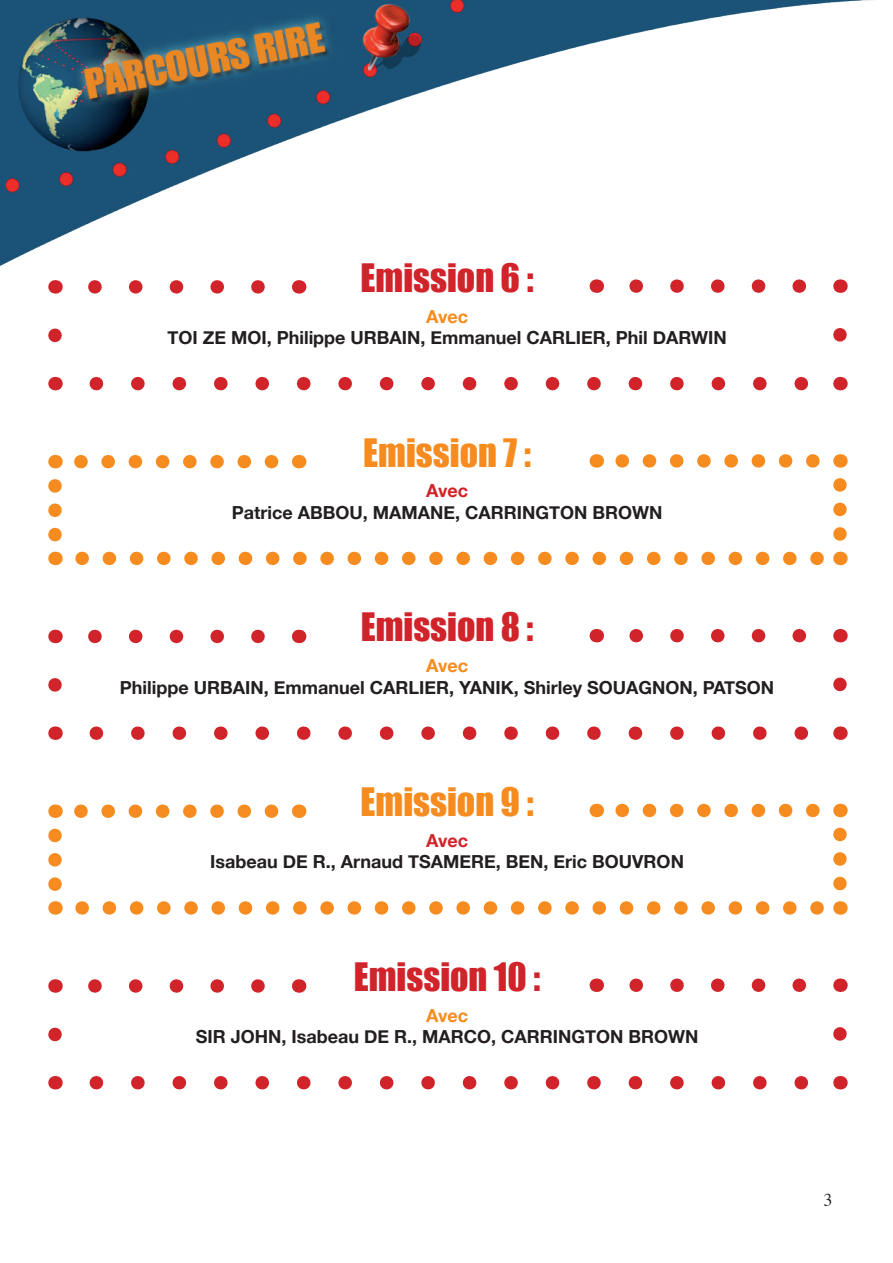
<style>
.page{position:relative;width:893px;height:1263px;background:#fff}
.page>*{position:absolute;margin:0;border:0;box-sizing:border-box;transform-origin:0 0}
.t1{font:36px "Impact";color:#d1232a}
.t2{font:36px "Impact";color:#f68c1f}
.t3{font:700 18px "Helvetica Neue";color:#231f20}
.t4{font:700 18px "Helvetica Neue";color:#f68c1f}
.t5{font:700 18px "Helvetica Neue";color:#d1232a}
.t6{font:18px "Times";color:#231f20}
</style>
<div class="page">
<img style="left:0;top:0;width:873px;height:1090px">
<svg style="left:75px;top:280px;width:183px;height:14px"></svg>
<svg style="left:48px;top:335px;width:14px;height:24px"></svg>
<svg style="left:96px;top:377px;width:723px;height:13px"></svg>
<svg style="left:833px;top:310px;width:14px;height:25px"></svg>
<svg style="left:617px;top:279px;width:182px;height:14px"></svg>
<svg style="left:299px;top:280px;width:1px;height:14px"></svg>
<svg style="left:55px;top:280px;width:1px;height:14px"></svg>
<svg style="left:55px;top:377px;width:1px;height:13px"></svg>
<svg style="left:840px;top:377px;width:1px;height:13px"></svg>
<svg style="left:840px;top:279px;width:1px;height:14px"></svg>
<svg style="left:596px;top:279px;width:1px;height:14px"></svg>
<svg style="left:69px;top:455px;width:203px;height:13px"></svg>
<svg style="left:48px;top:486px;width:14px;height:60px"></svg>
<svg style="left:82px;top:552px;width:744px;height:13px"></svg>
<svg style="left:610px;top:454px;width:203px;height:14px"></svg>
<svg style="left:299px;top:455px;width:1px;height:13px"></svg>
<svg style="left:55px;top:455px;width:1px;height:13px"></svg>
<svg style="left:55px;top:552px;width:1px;height:13px"></svg>
<svg style="left:840px;top:552px;width:1px;height:13px"></svg>
<svg style="left:833px;top:454px;width:14px;height:80px"></svg>
<svg style="left:596px;top:454px;width:1px;height:14px"></svg>
<svg style="left:75px;top:630px;width:183px;height:13px"></svg>
<svg style="left:48px;top:685px;width:14px;height:24px"></svg>
<svg style="left:96px;top:726px;width:723px;height:14px"></svg>
<svg style="left:833px;top:660px;width:14px;height:24px"></svg>
<svg style="left:617px;top:629px;width:182px;height:13px"></svg>
<svg style="left:299px;top:630px;width:1px;height:13px"></svg>
<svg style="left:55px;top:630px;width:1px;height:13px"></svg>
<svg style="left:55px;top:726px;width:1px;height:14px"></svg>
<svg style="left:840px;top:726px;width:1px;height:14px"></svg>
<svg style="left:840px;top:629px;width:1px;height:13px"></svg>
<svg style="left:596px;top:629px;width:1px;height:13px"></svg>
<svg style="left:69px;top:804px;width:203px;height:14px"></svg>
<svg style="left:82px;top:901px;width:744px;height:14px"></svg>
<svg style="left:833px;top:823px;width:14px;height:60px"></svg>
<svg style="left:610px;top:804px;width:203px;height:13px"></svg>
<svg style="left:299px;top:804px;width:1px;height:14px"></svg>
<svg style="left:55px;top:804px;width:1px;height:14px"></svg>
<svg style="left:48px;top:835px;width:14px;height:80px"></svg>
<svg style="left:840px;top:901px;width:1px;height:14px"></svg>
<svg style="left:840px;top:804px;width:1px;height:13px"></svg>
<svg style="left:596px;top:804px;width:1px;height:13px"></svg>
<svg style="left:75px;top:979px;width:183px;height:14px"></svg>
<svg style="left:48px;top:1034px;width:14px;height:24px"></svg>
<svg style="left:96px;top:1076px;width:723px;height:13px"></svg>
<svg style="left:833px;top:1009px;width:14px;height:25px"></svg>
<svg style="left:617px;top:978px;width:182px;height:14px"></svg>
<svg style="left:299px;top:979px;width:1px;height:14px"></svg>
<svg style="left:55px;top:979px;width:1px;height:14px"></svg>
<svg style="left:55px;top:1076px;width:1px;height:13px"></svg>
<svg style="left:840px;top:1076px;width:1px;height:13px"></svg>
<svg style="left:840px;top:978px;width:1px;height:14px"></svg>
<svg style="left:596px;top:978px;width:1px;height:14px"></svg>
<h1 class="t1" style="left:361px;top:250px;width:175px">Emission 6 :</h1>
<p class="t4" style="left:426px;top:305px;width:44px">Avec</p>
<p class="t3" style="left:167px;top:327px;width:561px">TOI ZE MOI, Philippe URBAIN, Emmanuel CARLIER, Phil DARWIN</p>
<h1 class="t2" style="left:363px;top:425px;width:169px">Emission 7 :</h1>
<p class="t5" style="left:426px;top:480px;width:44px">Avec</p>
<p class="t3" style="left:232px;top:501px;width:432px">Patrice ABBOU, MAMANE, CARRINGTON BROWN</p>
<h1 class="t1" style="left:361px;top:599px;width:174px">Emission 8 :</h1>
<p class="t4" style="left:426px;top:654px;width:44px">Avec</p>
<p class="t3" style="left:120px;top:676px;width:656px">Philippe URBAIN, Emmanuel CARLIER, YANIK, Shirley SOUAGNON, PATSON</p>
<h1 class="t2" style="left:361px;top:774px;width:175px">Emission 9 :</h1>
<p class="t5" style="left:426px;top:829px;width:44px">Avec</p>
<p class="t3" style="left:210px;top:851px;width:475px">Isabeau DE R., Arnaud TSAMERE, BEN, Eric BOUVRON</p>
<h1 class="t1" style="left:354px;top:949px;width:188px">Emission 10 :</h1>
<p class="t4" style="left:426px;top:1004px;width:44px">Avec</p>
<p class="t3" style="left:196px;top:1026px;width:504px">SIR JOHN, Isabeau DE R., MARCO, CARRINGTON BROWN</p>
<p class="t6" style="left:823px;top:1183px;width:10px">3</p>
</div>
